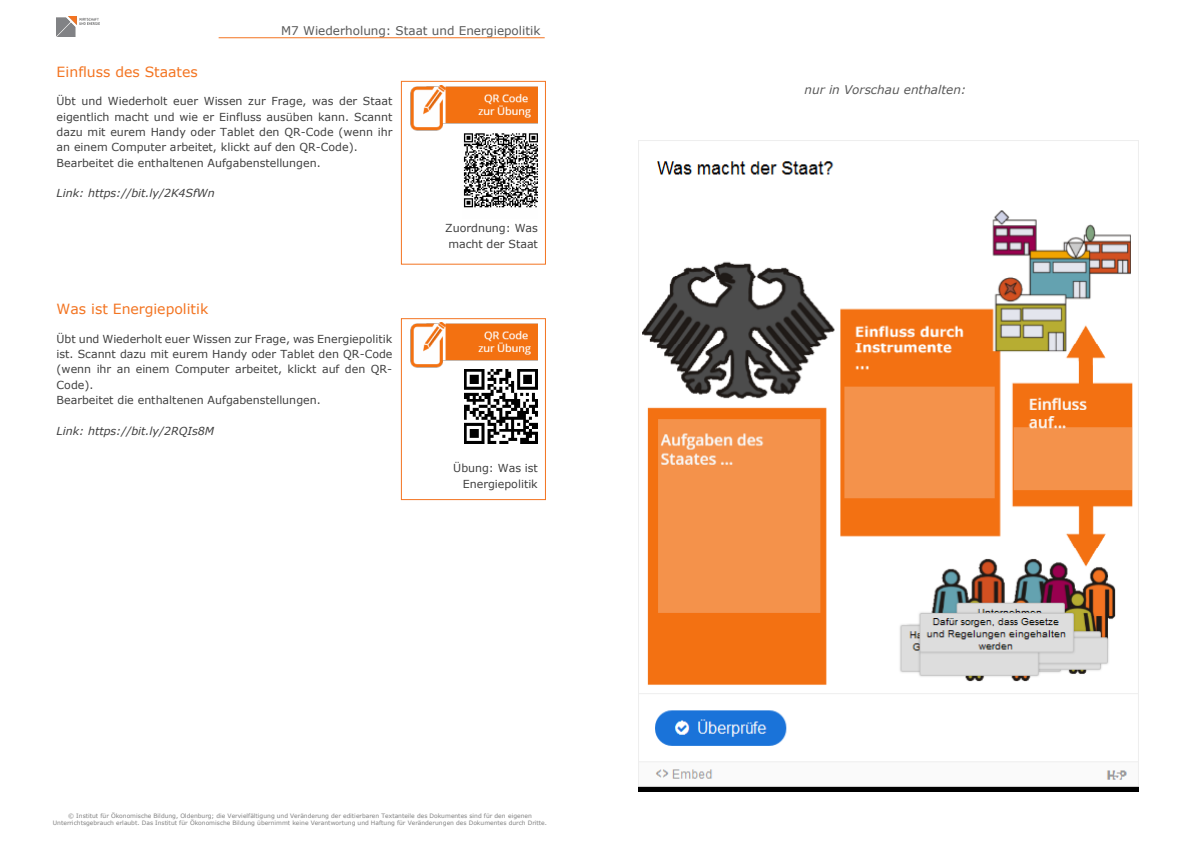
<style>
.page{position:relative;width:1191px;height:842px;background:#fff}
.page>*{position:absolute;margin:0;border:0;box-sizing:border-box;transform-origin:0 0}
.t1{font:14px "Verdana";color:#f37421}
.t2{font:12px "Verdana";color:#595959}
.t3{font:italic 12px "Verdana";color:#5a5a5a}
.t4{font:11px/15.4px "Verdana";color:#404040}
.t5{font:italic 11px "Verdana";color:#404040}
.t6{font:6px/7.2px "Verdana";letter-spacing:.005em;color:#7f7f7f;text-align:center}
</style>
<div class="page">
<hr style="left:219px;top:38px;width:326px;height:1px;background:#f37421">
<img style="left:57px;top:17px;width:42px;height:20px">
<div style="left:401px;top:81px;width:145px;height:184px;border:1px solid #f37421"></div>
<img style="left:410px;top:85px;width:128px;height:46px">
<img style="left:463px;top:133px;width:75px;height:75px">
<div style="left:401px;top:318px;width:145px;height:182px;border:1px solid #f37421"></div>
<img style="left:410px;top:323px;width:128px;height:45px">
<img style="left:464px;top:370px;width:74px;height:74px">
<img style="left:638px;top:140px;width:500px;height:651px">
<p class="t2" style="left:281px;top:22px;width:261px">M7 Wiederholung: Staat und Energiepolitik</p>
<p class="t1" style="left:57px;top:62px;width:143px">Einfluss des Staates</p>
<p class="t4" style="left:57px;top:93px;width:337px">Übt und Wiederholt euer Wissen zur Frage, was der Staat eigentlich macht und wie er Einfluss ausüben kann. Scannt dazu mit eurem Handy oder Tablet den QR-Code (wenn ihr an einem Computer arbeitet, klickt auf den QR-Code).<br>Bearbeitet die enthaltenen Aufgabenstellungen.</p>
<p class="t5" style="left:57px;top:186px;width:160px">Link: https://bit.ly/2K4SfWn</p>
<p class="t1" style="left:57px;top:299px;width:153px">Was ist Energiepolitik</p>
<p class="t4" style="left:57px;top:331px;width:337px">Übt und Wiederholt euer Wissen zur Frage, was Energiepolitik ist. Scannt dazu mit eurem Handy oder Tablet den QR-Code (wenn ihr an einem Computer arbeitet, klickt auf den QR-Code).<br>Bearbeitet die enthaltenen Aufgabenstellungen.</p>
<p class="t5" style="left:57px;top:423px;width:159px">Link: https://bit.ly/2RQIs8M</p>
<p class="t4" style="left:445px;top:221px;width:94px">Zuordnung: Was macht der Staat</p>
<p class="t4" style="left:453px;top:460px;width:86px;text-align:right">Übung: Was ist<br>Energiepolitik</p>
<p class="t6" style="left:53px;top:812px;width:496px">© Institut für Ökonomische Bildung, Oldenburg; die Vervielfältigung und Veränderung der editierbaren Textanteile des Dokumentes sind für den eigenen<br>Unterrichtsgebrauch erlaubt. Das Institut für Ökonomische Bildung übernimmt keine Verantwortung und Haftung für Veränderungen des Dokumentes durch Dritte.</p>
<p class="t3" style="left:804px;top:82px;width:163px">nur in Vorschau enthalten:</p>
</div>
